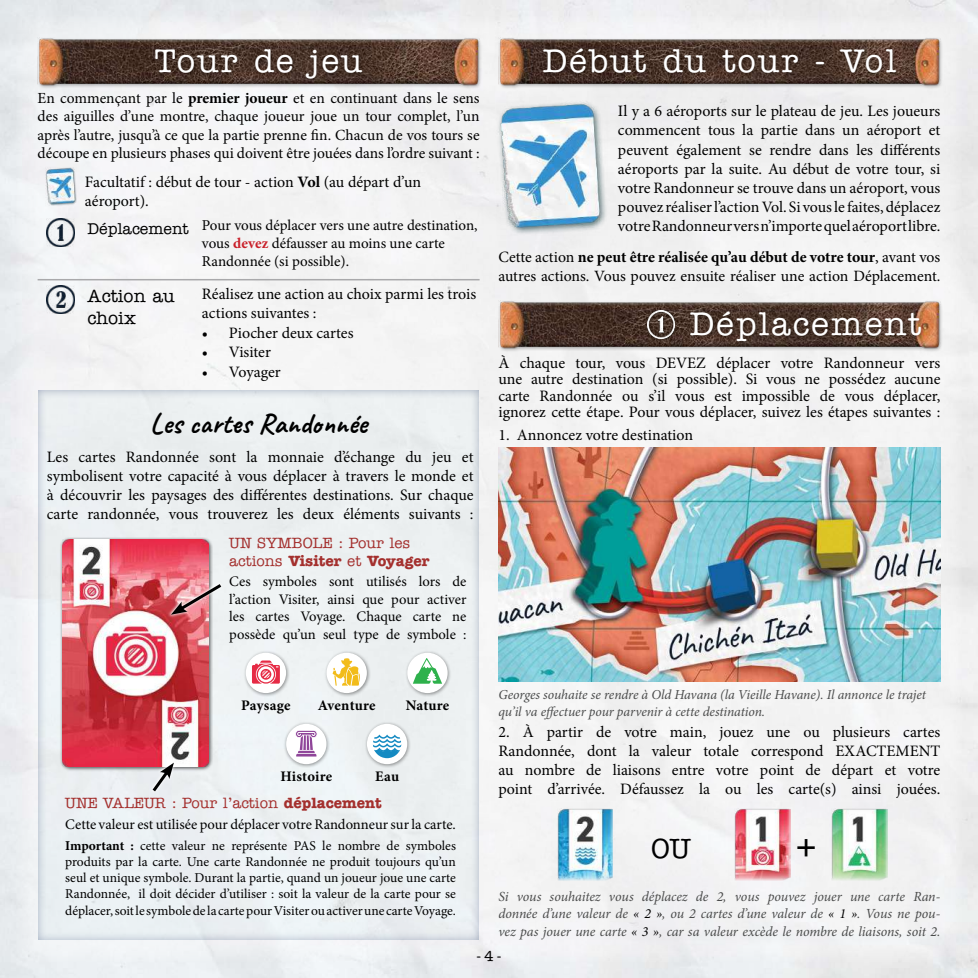
<style>
.page{position:relative;width:978px;height:978px;background:#fff}
.page>*{position:absolute;margin:0;border:0;box-sizing:border-box;transform-origin:0 0}
.t1{font:500 34.35px "American Typewriter ITC Pro";color:#000}
.t2{font:500 33px "American Typewriter ITC Pro";letter-spacing:.06em;color:#fff}
.t3{font:700 28.5px "Caveat";letter-spacing:.005em;color:#000}
.t4{font:500 28.05px "American Typewriter ITC Pro";color:#000}
.t5{font:500 18px/21.6px "American Typewriter ITC Pro";color:#000}
.t6{font:15.9px/19px "Minion Pro";color:#000;text-align:justify}
.t7{font:15.75px/18.9px "Minion Pro";color:#000}
.t8{font:500 15.75px "American Typewriter ITC Pro";color:#000}
.t9{font:15.45px/18.6px "Minion Pro";letter-spacing:-.005em;color:#000;text-align:justify}
.t10{font:15px/18px "Minion Pro";letter-spacing:-.005em;color:#000}
.t11{font:500 15px/18px "American Typewriter ITC Pro";color:#a4302e}
.t12{font:14.55px/17.5px "Minion Pro";color:#000;text-align:justify}
.t13{font:700 14.55px "Minion Pro";letter-spacing:.01em;color:#000}
.t14{font:500 14.55px "American Typewriter ITC Pro";color:#000}
.t15{font:italic 13.95px/17.2px "Minion Pro";letter-spacing:-.005em;color:#4a4b4b;text-align:justify}
.t16{font:italic 13.65px/17.2px "Minion Pro";letter-spacing:-.005em;color:#4a4b4b}
.t17{font:13.5px/16.2px "Minion Pro";color:#000;text-align:justify}
.s1{font-weight:700}
.s2{font-weight:700;color:#c9202a}
.s3{color:#000}
</style>
<div class="page">
<div style="left:15px;top:15px;width:948px;height:948px;background:#f2f2f3"></div>
<div style="left:26px;top:380px;width:466px;height:560px;background:#ecf0f2"></div>
<div style="left:60px;top:537px;width:153px;height:234px;background:#000;opacity:.6"></div>
<img style="left:62px;top:539px;width:147px;height:228px">
<svg style="left:168px;top:581px;width:45px;height:37px"></svg>
<svg style="left:171px;top:581px;width:51px;height:34px"></svg>
<svg style="left:149px;top:760px;width:28px;height:11px"></svg>
<svg style="left:150px;top:763px;width:24px;height:29px"></svg>
<img style="left:498px;top:448px;width:442px;height:233px">
<div style="left:36px;top:37px;width:447px;height:53px;background:#000;opacity:.3"></div>
<img style="left:38px;top:38px;width:442px;height:48px">
<div style="left:153px;top:47px;width:214px;height:36px;background:#000;opacity:.4"></div>
<div style="left:496px;top:37px;width:447px;height:53px;background:#000;opacity:.3"></div>
<img style="left:498px;top:38px;width:442px;height:48px">
<div style="left:541px;top:46px;width:359px;height:32px;background:#000;opacity:.4"></div>
<div style="left:496px;top:300px;width:447px;height:53px;background:#000;opacity:.3"></div>
<img style="left:498px;top:300px;width:442px;height:48px">
<div style="left:688px;top:309px;width:237px;height:36px;background:#000;opacity:.4"></div>
<img style="left:497px;top:101px;width:109px;height:133px">
<img style="left:45px;top:168px;width:31px;height:38px">
<img style="left:557px;top:808px;width:56px;height:72px">
<img style="left:734px;top:808px;width:56px;height:72px">
<img style="left:831px;top:808px;width:56px;height:72px">
<img style="left:47px;top:219px;width:28px;height:27px">
<img style="left:47px;top:285px;width:28px;height:28px">
<div style="left:644px;top:308px;width:35px;height:35px;background:#000;opacity:.4"></div>
<img style="left:647px;top:310px;width:28px;height:28px">
<hr style="left:38px;top:279px;width:442px;height:1px;background:#a9a9ab">
<div style="left:243px;top:651px;width:47px;height:46px;background:#000;opacity:.4"></div>
<div style="left:246px;top:653px;width:40px;height:40px;background:#fff;border-radius:50%"></div>
<svg style="left:252px;top:660px;width:28px;height:24px"></svg>
<div style="left:364px;top:722px;width:47px;height:46px;background:#000;opacity:.4"></div>
<div style="left:367px;top:724px;width:40px;height:40px;background:#fff;border-radius:50%"></div>
<svg style="left:373px;top:735px;width:28px;height:23px"></svg>
<div style="left:405px;top:651px;width:47px;height:46px;background:#000;opacity:.4"></div>
<div style="left:407px;top:653px;width:41px;height:40px;background:#fff;border-radius:50%"></div>
<svg style="left:413px;top:658px;width:29px;height:26px"></svg>
<div style="left:324px;top:651px;width:47px;height:46px;background:#000;opacity:.4"></div>
<div style="left:327px;top:653px;width:40px;height:40px;background:#fff;border-radius:50%"></div>
<svg style="left:333px;top:658px;width:27px;height:28px"></svg>
<div style="left:283px;top:722px;width:47px;height:46px;background:#000;opacity:.4"></div>
<div style="left:286px;top:724px;width:40px;height:40px;background:#fff;border-radius:50%"></div>
<svg style="left:295px;top:730px;width:22px;height:27px"></svg>
<h2 class="t2" style="left:155px;top:41px;width:209px">Tour de jeu</h2>
<h2 class="t2" style="left:543px;top:41px;width:355px">Début du tour - Vol</h2>
<p class="t9" style="left:38px;top:89px;width:443px">En commençant par le <span class="s1">premier joueur</span> et en continuant dans le sens des aiguilles d’une montre, chaque joueur joue un tour complet, l’un après l’autre, jusqu’à ce que la partie prenne fin. Chacun de vos tours se découpe en plusieurs phases qui doivent être jouées dans l’ordre suivant :</p>
<p class="t6" style="left:85px;top:172px;width:338px">Facultatif : début de tour - action <span class="s1">Vol</span> (au départ d’un aéroport).</p>
<p class="t8" style="left:88px;top:219px;width:103px">Déplacement</p>
<p class="t5" style="left:88px;top:285px;width:89px">Action au choix</p>
<p class="t10" style="left:202px;top:216px;width:277px">Pour vous déplacer vers une autre destination, vous <span class="s2">devez</span> défausser au moins une carte<br>Randonnée (si possible).</p>
<p class="t6" style="left:202px;top:284px;width:276px;line-height:19.5px">Réalisez une action au choix parmi les trois actions suivantes :</p>
<p class="t6" style="left:202px;top:323px;width:153px">• Piocher deux cartes</p>
<p class="t6" style="left:202px;top:343px;width:71px">• Visiter</p>
<p class="t6" style="left:202px;top:362px;width:80px">• Voyager</p>
<h3 class="t3" style="left:150px;top:405px;width:218px">Les cartes Randonnée</h3>
<p class="t6" style="left:47px;top:447px;width:428px">Les cartes Randonnée sont la monnaie d’échange du jeu et symbolisent votre capacité à vous déplacer à travers le monde et à découvrir les paysages des différentes destinations. Sur chaque carte randonnée, vous trouverez les deux éléments suivants :</p>
<p class="t11" style="left:229px;top:534px;width:202px">UN SYMBOLE : Pour les actions <span class="s1">Visiter</span> et <span class="s1">Voyager</span></p>
<p class="t12" style="left:229px;top:573px;width:239px">Ces symboles sont utilisés lors de l’action Visiter, ainsi que pour activer les cartes Voyage. Chaque carte ne possède qu’un seul type de symbole :</p>
<p class="t13" style="left:241px;top:695px;width:51px">Paysage</p>
<p class="t13" style="left:318px;top:695px;width:59px">Aventure</p>
<p class="t13" style="left:406px;top:695px;width:45px">Nature</p>
<p class="t13" style="left:280px;top:767px;width:53px">Histoire</p>
<p class="t13" style="left:375px;top:767px;width:26px">Eau</p>
<p class="t11" style="left:65px;top:794px;width:318px">UNE VALEUR : Pour l’action <span class="s1">déplacement</span></p>
<p class="t12" style="left:65px;top:816px;width:392px">Cette valeur est utilisée pour déplacer votre Randonneur sur la carte.</p>
<p class="t17" style="left:65px;top:837px;width:392px"><span class="s1">Important :</span> cette valeur ne représente PAS le nombre de symboles produits par la carte. Une carte Randonnée ne produit toujours qu’un seul et unique symbole. Durant la partie, quand un joueur joue une carte Randonnée, il doit décider d’utiliser : soit la valeur de la carte pour se déplacer, soit le symbole de la carte pour Visiter ou activer une carte Voyage.</p>
<p class="t6" style="left:618px;top:102px;width:324px">Il y a 6 aéroports sur le plateau de jeu. Les joueurs commencent tous la partie dans un aéroport et peuvent également se rendre dans les différents aéroports par la suite. Au début de votre tour, si votre Randonneur se trouve dans un aéroport, vous pouvez réaliser l’action Vol. Si vous le faites, déplacez votre Randonneur vers n’importe quel aéroport libre.</p>
<p class="t7" style="left:498px;top:248px;width:444px">Cette action <span class="s1">ne peut être réalisée qu’au début de votre tour</span>, avant vos autres actions. Vous pouvez ensuite réaliser une action Déplacement.</p>
<h2 class="t2" style="left:690px;top:303px;width:233px">Déplacement</h2>
<p class="t6" style="left:498px;top:354px;width:444px;line-height:16.5px">À chaque tour, vous DEVEZ déplacer votre Randonneur vers une autre destination (si possible). Si vous ne possédez aucune carte Randonnée ou s’il vous est impossible de vous déplacer, ignorez cette étape. Pour vous déplacer, suivez les étapes suivantes :</p>
<p class="t6" style="left:498px;top:425px;width:196px">1. Annoncez votre destination</p>
<p class="t16" style="left:498px;top:686px;width:429px">Georges souhaite se rendre à Old Havana (la Vieille Havane). Il annonce le trajet qu’il va effectuer pour parvenir à cette destination.</p>
<p class="t6" style="left:498px;top:722px;width:443px">2. À partir de votre main, jouez une ou plusieurs cartes Randonnée, dont la valeur totale correspond EXACTEMENT au nombre de liaisons entre votre point de départ et votre point d’arrivée. Défaussez la ou les carte(s) ainsi jouées.</p>
<h3 class="t4" style="left:651px;top:831px;width:41px">OU</h3>
<h1 class="t1" style="left:796px;top:824px;width:23px">+</h1>
<p class="t15" style="left:498px;top:888px;width:443px">Si vous souhaitez vous déplacez de 2, vous pouvez jouer une carte Ran&shy;donnée d’une valeur de <span class="s3">« 2 »</span>, ou 2 cartes d’une valeur de <span class="s3">« 1 »</span>. Vous ne pou&shy;vez pas jouer une carte <span class="s3">« 3 »</span>, car sa valeur excède le nombre de liaisons, soit 2.</p>
<p class="t14" style="left:476px;top:947px;width:27px">-4-</p>
</div>
